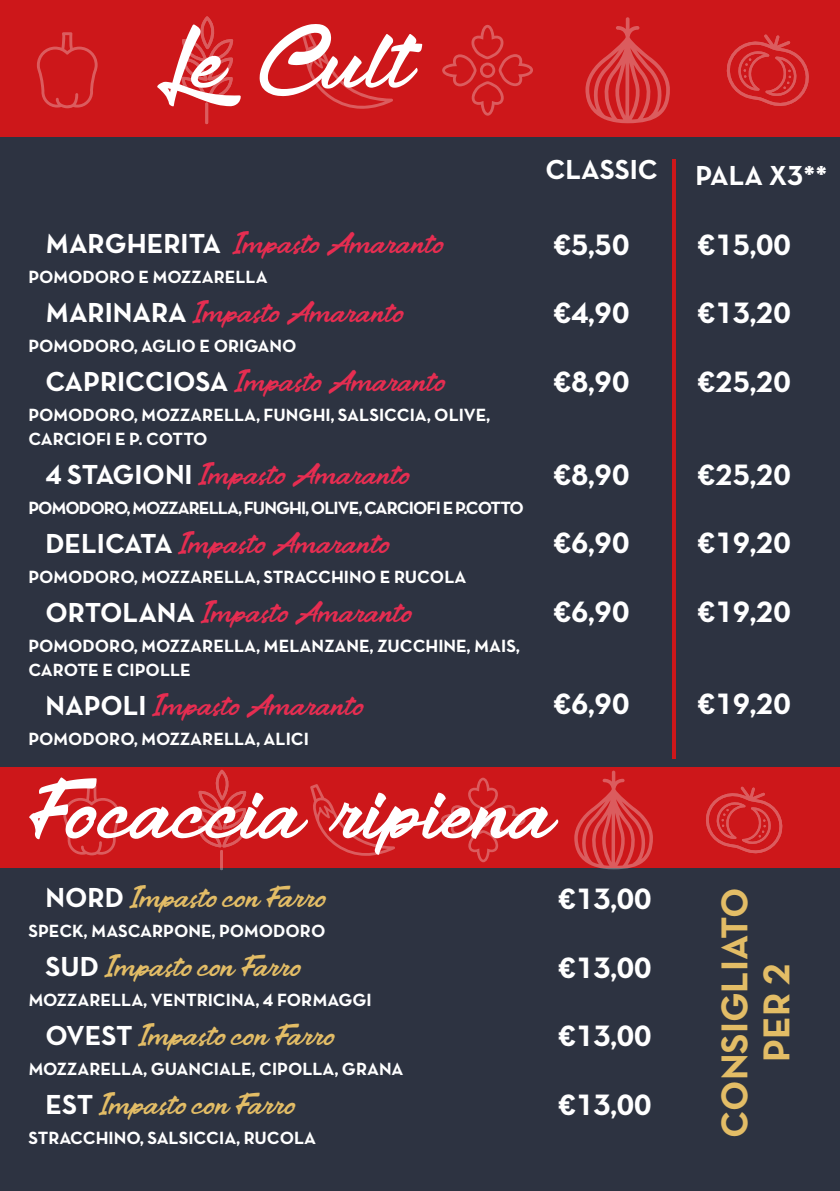
<style>
.page{position:relative;width:840px;height:1191px;background:#fff}
.page>*{position:absolute;margin:0;border:0;box-sizing:border-box;transform-origin:0 0}
.t1{font:64px "The Delicate DEMO";color:#fff}
.t2{font:62px "The Delicate DEMO";color:#fff}
.t3{font:38px/42px "Neutra Text TF Bold Alt";color:#e3bd66;text-align:center}
.t4{font:30px "Neutra Text TF Bold Alt";color:#fff}
.t5{font:28px "Neutra Text TF Bold Alt";color:#fff}
.t6{font:22px "The Delicate DEMO";color:#e62d51}
.t7{font:22px "The Delicate DEMO";color:#e3bd66}
.t8{font:18px/24px "Neutra Text TF Bold Alt";color:#fff}
.t9{font:18px "Neutra Text TF Bold Alt";letter-spacing:-.05em;color:#fff}
.s1{font-family:"Neutra Text TF Bold Alt";font-size:28px;color:#fff}
</style>
<div class="page">
<div style="left:0;top:0;width:839px;height:1191px;background:#2d3341"></div>
<hr style="left:672px;top:159px;width:3px;height:600px;background:#cd171a">
<div style="left:0;top:0;width:839px;height:137px;background:#cd171a"></div>
<svg style="left:302px;top:32px;width:91px;height:77px"></svg>
<svg style="left:181px;top:16px;width:52px;height:108px"></svg>
<svg style="left:37px;top:32px;width:61px;height:76px"></svg>
<svg style="left:726px;top:34px;width:83px;height:72px"></svg>
<svg style="left:585px;top:17px;width:84px;height:106px"></svg>
<svg style="left:442px;top:25px;width:90px;height:91px"></svg>
<div style="left:0;top:767px;width:839px;height:100px;background:#cd171a"></div>
<svg style="left:310px;top:784px;width:85px;height:72px"></svg>
<svg style="left:198px;top:770px;width:48px;height:100px"></svg>
<svg style="left:63px;top:784px;width:57px;height:71px"></svg>
<svg style="left:706px;top:786px;width:77px;height:68px"></svg>
<svg style="left:574px;top:770px;width:78px;height:99px"></svg>
<svg style="left:441px;top:777px;width:84px;height:85px"></svg>
<h1 class="t1" style="left:157px;top:28px;width:260px">Le Cult</h1>
<p class="t6" style="left:45px;top:233px;width:401px"><span class="s1">MARGHERITA</span> Impasto Amaranto</p>
<p class="t8" style="left:28px;top:264px;width:241px">POMODORO E MOZZARELLA</p>
<p class="t6" style="left:45px;top:302px;width:361px"><span class="s1">MARINARA</span> Impasto Amaranto</p>
<p class="t8" style="left:28px;top:333px;width:269px">POMODORO, AGLIO E ORIGANO</p>
<p class="t6" style="left:45px;top:370px;width:403px"><span class="s1">CAPRICCIOSA</span> Impasto Amaranto</p>
<p class="t8" style="left:28px;top:402px;width:463px">POMODORO, MOZZARELLA, FUNGHI, SALSICCIA, OLIVE,<br>CARCIOFI E P. COTTO</p>
<p class="t6" style="left:45px;top:463px;width:367px"><span class="s1">4 STAGIONI</span> Impasto Amaranto</p>
<p class="t9" style="left:28px;top:496px;width:496px">POMODORO, MOZZARELLA, FUNGHI, OLIVE, CARCIOFI E P.COTTO</p>
<p class="t6" style="left:45px;top:532px;width:347px"><span class="s1">DELICATA</span> Impasto Amaranto</p>
<p class="t8" style="left:28px;top:564px;width:439px">POMODORO, MOZZARELLA, STRACCHINO E RUCOLA</p>
<p class="t6" style="left:45px;top:601px;width:370px"><span class="s1">ORTOLANA</span> Impasto Amaranto</p>
<p class="t8" style="left:28px;top:633px;width:492px">POMODORO, MOZZARELLA, MELANZANE, ZUCCHINE, MAIS,<br>CAROTE E CIPOLLE</p>
<p class="t6" style="left:45px;top:694px;width:321px"><span class="s1">NAPOLI</span> Impasto Amaranto</p>
<p class="t8" style="left:28px;top:726px;width:282px">POMODORO, MOZZARELLA, ALICI</p>
<h3 class="t5" style="left:545px;top:152px;width:114px">CLASSIC</h3>
<h3 class="t5" style="left:695px;top:158px;width:133px">PALA X3**</h3>
<h3 class="t4" style="left:553px;top:226px;width:77px">€5,50</h3>
<h3 class="t4" style="left:697px;top:226px;width:94px">€15,00</h3>
<h3 class="t4" style="left:553px;top:294px;width:77px">€4,90</h3>
<h3 class="t4" style="left:697px;top:294px;width:94px">€13,20</h3>
<h3 class="t4" style="left:553px;top:363px;width:77px">€8,90</h3>
<h3 class="t4" style="left:697px;top:363px;width:94px">€25,20</h3>
<h3 class="t4" style="left:553px;top:456px;width:77px">€8,90</h3>
<h3 class="t4" style="left:697px;top:456px;width:94px">€25,20</h3>
<h3 class="t4" style="left:553px;top:524px;width:77px">€6,90</h3>
<h3 class="t4" style="left:697px;top:524px;width:94px">€19,20</h3>
<h3 class="t4" style="left:553px;top:593px;width:77px">€6,90</h3>
<h3 class="t4" style="left:697px;top:593px;width:94px">€19,20</h3>
<h3 class="t4" style="left:553px;top:685px;width:77px">€6,90</h3>
<h3 class="t4" style="left:697px;top:685px;width:94px">€19,20</h3>
<h2 class="t2" style="left:29px;top:780px;width:529px">Focaccia ripiena</h2>
<p class="t7" style="left:45px;top:887px;width:283px"><span class="s1">NORD</span> Impasto con Farro</p>
<p class="t8" style="left:28px;top:918px;width:298px">SPECK, MASCARPONE, POMODORO</p>
<p class="t7" style="left:45px;top:955px;width:258px"><span class="s1">SUD</span> Impasto con Farro</p>
<p class="t8" style="left:28px;top:987px;width:345px">MOZZARELLA, VENTRICINA, 4 FORMAGGI</p>
<p class="t7" style="left:45px;top:1024px;width:292px"><span class="s1">OVEST</span> Impasto con Farro</p>
<p class="t8" style="left:28px;top:1056px;width:376px">MOZZARELLA, GUANCIALE, CIPOLLA, GRANA</p>
<p class="t7" style="left:45px;top:1093px;width:253px"><span class="s1">EST</span> Impasto con Farro</p>
<p class="t8" style="left:28px;top:1125px;width:289px">STRACCHINO, SALSICCIA, RUCOLA</p>
<h3 class="t4" style="left:558px;top:879px;width:94px">€13,00</h3>
<h3 class="t4" style="left:558px;top:948px;width:94px">€13,00</h3>
<h3 class="t4" style="left:558px;top:1017px;width:94px">€13,00</h3>
<h3 class="t4" style="left:558px;top:1086px;width:94px">€13,00</h3>
<h3 class="t3" style="left:712px;top:1137px;width:252px;rotate:-90deg">CONSIGLIATO<br>PER 2</h3>
</div>
